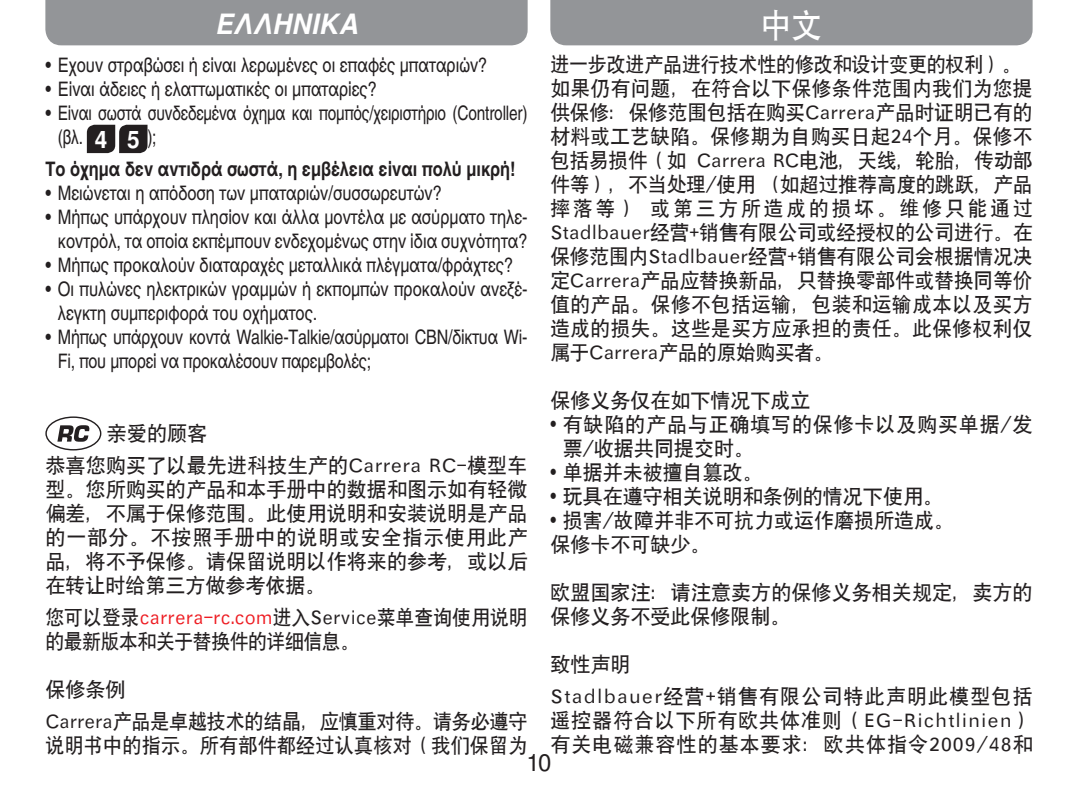
<style>
.page{position:relative;width:1078px;height:794px;background:#fff}
.page>*{position:absolute;margin:0;border:0;box-sizing:border-box;transform-origin:0 0}
.t1{font:32px "SIL Hei Med Jian";color:#fff;scale:.94 1}
.t2{font:italic 700 28px "Nimbus San LOT";letter-spacing:.02em;color:#fff;scale:.94 1}
.t3{font:24px "Nimbus San LOT";color:#231f20}
.t4{font:20px/24px "Nimbus San LOT Reg Con";color:#231f20}
.t5{font:20px/24px "SIL Hei Med Jian";color:#231f20;scale:.95 1}
.t6{font:20px/24px "SIL Hei Med Jian";color:#231f20}
.t7{font:20px/24px "SIL Hei Med Jian";letter-spacing:.045em;color:#231f20}
.t8{font:20px/24px "SIL Hei Med Jian";color:#231f20;scale:.94 1}
.t9{font:20px "Nimbus San LOT Bol Con";color:#231f20}
.t10{font:20px/24px "SIL Hei Med Jian";letter-spacing:.04em;color:#231f20}
.t11{font:20px/32px "SIL Hei Med Jian";letter-spacing:.055em;color:#231f20}
.s1{font-family:"Nimbus San LOT Reg Con"}
.s2{font-family:"Nimbus San LOT";font-weight:700;font-size:24px;color:#fff}
.s3{color:#ee1d23}
</style>
<div class="page">
<svg style="left:87px;top:125px;width:60px;height:28px"></svg>
<svg style="left:46px;top:417px;width:55px;height:33px"></svg>
<div style="left:45px;top:416px;width:56px;height:34px;border:1px solid #231f20;border-radius:50%"></div>
<svg style="left:57px;top:425px;width:32px;height:17px"></svg>
<div style="left:45px;top:0;width:482px;height:45px;background:#939598"></div>
<div style="left:550px;top:0;width:482px;height:45px;background:#939598"></div>
<h2 class="t2" style="left:215px;top:8px;width:153px">ΕΛΛΗΝΙΚΆ</h2>
<h1 class="t1" style="left:761px;top:4px;width:66px">中文</h1>
<p class="t5" style="left:550px;top:51px;width:509px">进一步改进产品进行技术性的修改和设计变更的权利）。如果仍有问题，在符合以下保修条件范围内我们为您提供保修：保修范围包括在购买Carrera产品时证明已有的材料或工艺缺陷。保修期为自购买日起24个月。保修不包括易损件（如 Carrera RC电池，天线，轮胎，传动部件等），不当处理/使用 (如超过推荐高度的跳跃，产品摔落等） 或第三方所造成的损坏。维修只能通过<br>Stadlbauer经营+销售有限公司或经授权的公司进行。在保修范围内Stadlbauer经营+销售有限公司会根据情况决定Carrera产品应替换新品，只替换零部件或替换同等价值的产品。保修不包括运输，包装和运输成本以及买方造成的损失。这些是买方应承担的责任。此保修权利仅属于Carrera产品的原始购买者。</p>
<p class="t6" style="left:550px;top:387px;width:261px">保修义务仅在如下情况下成立</p>
<p class="t10" style="left:562px;top:411px;width:471px;text-indent:-12px"><span class="s1">•</span> 有缺陷的产品与正确填写的保修卡以及购买单据/发票/收据共同提交时。</p>
<p class="t6" style="left:550px;top:459px;width:214px"><span class="s1">•</span> 单据并未被擅自篡改。</p>
<p class="t6" style="left:550px;top:483px;width:394px"><span class="s1">•</span> 玩具在遵守相关说明和条例的情况下使用。</p>
<p class="t6" style="left:550px;top:507px;width:405px"><span class="s1">•</span> 损害/故障并非不可抗力或运作磨损所造成。保修卡不可缺少。</p>
<p class="t6" style="left:550px;top:579px;width:483px">欧盟国家注：请注意卖方的保修义务相关规定，卖方的保修义务不受此保修限制。</p>
<p class="t11" style="left:550px;top:647px;width:484px">致性声明<br>Stadlbauer经营+销售有限公司特此声明此模型包括</p>
<p class="t7" style="left:550px;top:707px;width:484px">遥控器符合以下所有欧共体准则（EG-Richtlinien）有关电磁兼容性的基本要求：欧共体指令2009/48和</p>
<p class="t4" style="left:45px;top:53px;width:443px">• Εχουν στραβώσει ή είναι λερωμένες οι επαφές μπαταριών?</p>
<p class="t4" style="left:45px;top:77px;width:333px">• Είναι άδειες ή ελαττωματικές οι μπαταρίες?</p>
<p class="t4" style="left:58px;top:101px;width:471px;text-indent:-12px">• Είναι σωστά συνδεδεμένα όχημα και πομπός/χειριστήριο (Controller) (βλ. <span class="s2">4 5</span> );</p>
<p class="t9" style="left:45px;top:157px;width:471px">Το όχημα δεν αντιδρά σωστά, η εμβέλεια είναι πολύ μικρή!</p>
<p class="t4" style="left:45px;top:181px;width:398px">• Μειώνεται η απόδοση των μπαταριών/συσσωρευτών?</p>
<p class="t4" style="left:45px;top:205px;width:483px;text-align:right">• Μήπως υπάρχουν πλησίον και άλλα μοντέλα με ασύρματο τηλε&shy;κοντρόλ, τα οποία εκπέμπουν ενδεχομένως στην ίδια συχνότητα?</p>
<p class="t4" style="left:45px;top:253px;width:469px">• Μήπως προκαλούν διαταραχές μεταλλικά πλέγματα/φράχτες?</p>
<p class="t4" style="left:58px;top:277px;width:471px;text-indent:-12px">• Οι πυλώνες ηλεκτρικών γραμμών ή εκπομπών προκαλούν ανεξέ&shy;λεγκτη συμπεριφορά του οχήματος.</p>
<p class="t4" style="left:58px;top:325px;width:471px;text-indent:-12px">• Μήπως υπάρχουν κοντά Walkie-Talkie/ασύρματοι CBN/δίκτυα Wi-<br>Fi, που μπορεί να προκαλέσουν παρεμβολές;</p>
<p class="t6" style="left:45px;top:416px;width:483px;line-height:32px;text-indent:62px">亲爱的顾客<br>恭喜您购买了以最先进科技生产的Carrera RC-模型车</p>
<p class="t6" style="left:45px;top:476px;width:483px;text-align:justify">型。您所购买的产品和本手册中的数据和图示如有轻微偏差，不属于保修范围。此使用说明和安装说明是产品的一部分。不按照手册中的说明或安全指示使用此产品，将不予保修。请保留说明以作将来的参考，或以后在转让时给第三方做参考依据。</p>
<p class="t8" style="left:45px;top:604px;width:514px">您可以登录<span class="s3">carrera-rc.com</span>进入Service菜单查询使用说明的最新版本和关于替换件的详细信息。</p>
<p class="t6" style="left:45px;top:672px;width:483px;line-height:32px">保修条例<br>Carrera产品是卓越技术的结晶，应慎重对待。请务必遵守</p>
<p class="t5" style="left:45px;top:732px;width:509px">说明书中的指示。所有部件都经过认真核对（我们保留为</p>
<p class="t3" style="left:526px;top:748px;width:27px">10</p>
</div>
